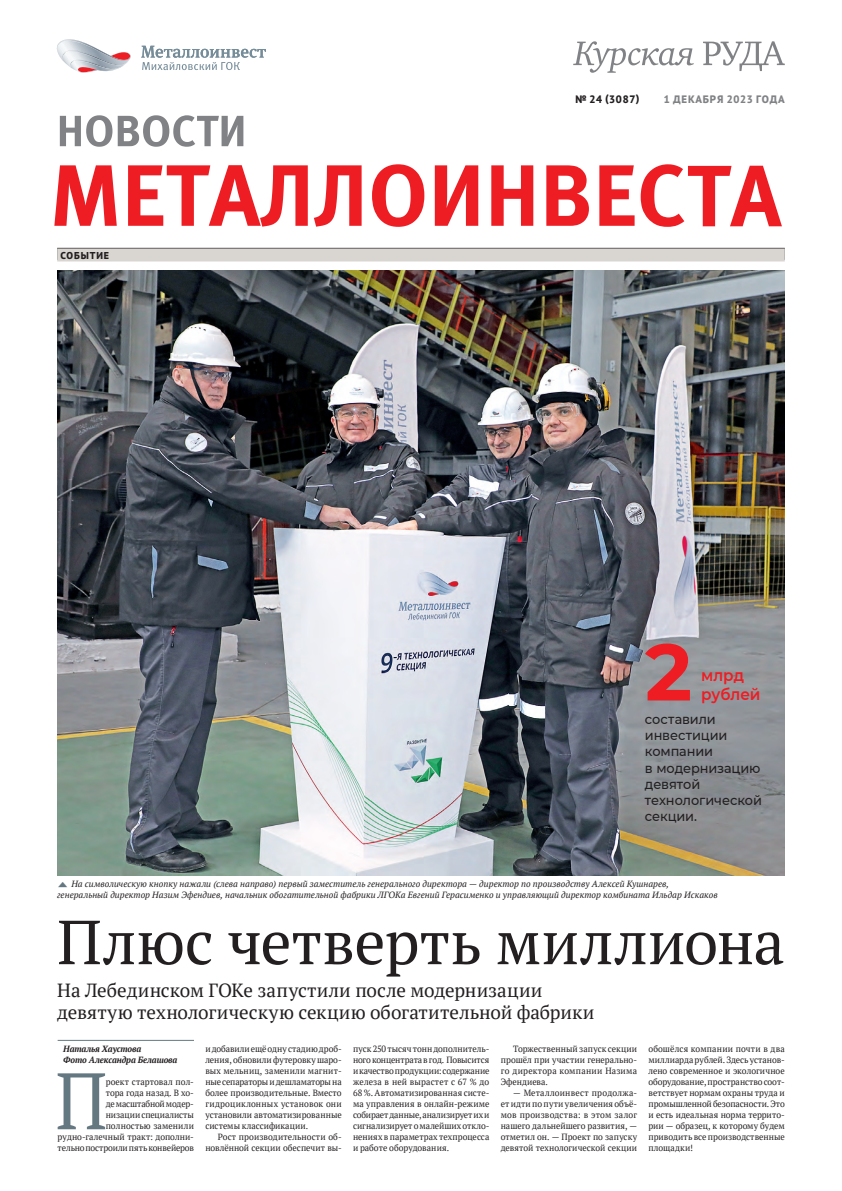
<style>
.page{position:relative;width:842px;height:1191px;background:#fff}
.page>*{position:absolute;margin:0;border:0;box-sizing:border-box;transform-origin:0 0}
.t1{font:700 80px "Montserrat";color:#ee1d23}
.Буквица{font:79.8px "PT Serif";color:#647882;scale:.9 1}
.Заголовок_60{font:62px "PT Serif";letter-spacing:-.005em;color:#231f20}
.Подзаголовок{font:19px/22px "PT Serif";color:#231f20}
.t2{font:600 16px/19.2px "Montserrat";letter-spacing:-.005em;color:#ee1d23;scale:.95 1}
.t3{font:500 13.6px/16.3px "Montserrat";letter-spacing:-.01em;color:#231f20;scale:.95 1}
.t4{font:800 10.8px "PT Sans Pro";letter-spacing:.075em;color:#808285}
.t5{font:800 10.8px "PT Sans Pro";color:#231f20}
.Рубрика{font:800 10px "PT Sans Pro";letter-spacing:.085em;color:#231f20}
.Текст_основной{font:9px/11px "PT Serif";letter-spacing:.005em;color:#231f20;text-align:justify;scale:.96 1}
.Буквица-2{font:9px/11px "PT Serif";color:#231f20;text-align:right;scale:.96 1}
.t6{font:italic 9px/11px "PT Serif";color:#231f20}
.Автор{font:italic 700 9px/11px "PT Serif";letter-spacing:-.015em;color:#231f20;scale:.95 1}
.s1{font-family:"Modern Pictograms";font-style:normal;font-size:14px;color:#647882}
</style>
<div class="page">
<svg style="left:141px;top:46px;width:125px;height:24px"></svg>
<svg style="left:56px;top:39px;width:75px;height:34px"></svg>
<svg style="left:54px;top:165px;width:63px;height:61px"></svg>
<svg style="left:128px;top:165px;width:180px;height:62px"></svg>
<svg style="left:314px;top:165px;width:48px;height:62px"></svg>
<svg style="left:372px;top:164px;width:52px;height:63px"></svg>
<svg style="left:435px;top:165px;width:43px;height:61px"></svg>
<svg style="left:491px;top:165px;width:42px;height:61px"></svg>
<svg style="left:546px;top:165px;width:43px;height:61px"></svg>
<svg style="left:599px;top:165px;width:36px;height:61px"></svg>
<svg style="left:641px;top:164px;width:141px;height:63px"></svg>
<svg style="left:60px;top:115px;width:52px;height:32px"></svg>
<svg style="left:118px;top:115px;width:125px;height:32px"></svg>
<svg style="left:573px;top:41px;width:212px;height:32px"></svg>
<div style="left:57px;top:248px;width:728px;height:13px;background:#d9d5d1"></div>
<img style="left:57px;top:271px;width:728px;height:604px">
<hr style="left:58px;top:1039px;width:136px;height:1px;background:#647882">
<p class="Рубрика" style="left:60px;top:249px;width:50px">СОБЫТИЕ</p>
<p class="t5" style="left:575px;top:92px;width:65px">№ 24 (3087)</p>
<p class="t4" style="left:663px;top:92px;width:123px">1 ДЕКАБРЯ 2023 ГОДА</p>
<p class="t1" style="left:645px;top:614px;width:49px">2</p>
<p class="t3" style="left:645px;top:710px;width:125px">составили инвестиции компании<br>в модернизацию девятой технологической секции.</p>
<p class="t2" style="left:701px;top:665px;width:64px">млрд рублей</p>
<p class="t6" style="left:57px;top:878px;width:662px"><span class="s1">‐</span> На символическую кнопку нажали (слева направо) первый заместитель генерального директора — директор по производству Алексей Кушнарев, генеральный директор Назим Эфендиев, начальник обогатительной фабрики ЛГОКа Евгений Герасименко и управляющий директор комбината Ильдар Искаков</p>
<p class="Заголовок_60" style="left:57px;top:902px;width:729px">Плюс четверть миллиона</p>
<p class="Подзаголовок" style="left:57px;top:979px;width:539px">На Лебединском ГОКе запустили после модернизации девятую технологическую секцию обогатительной фабрики</p>
<p class="Автор" style="left:63px;top:1043px;width:122px">Наталья Хаустова<br>Фото Александра Белашова</p>
<p class="Буквица" style="left:56px;top:1049px;width:59px">П</p>
<p class="Текст_основной" style="left:648px;top:1043px;width:144px">обошёлся компании почти в два миллиарда рублей. Здесь установ&shy;лено современное и экологичное оборудование, пространство соот&shy;ветствует нормам охраны труда и промышленной безопасности. Это и есть идеальная норма террито&shy;рии — образец, к которому будем приводить все производственные площадки!</p>
<p class="Буквица-2" style="left:205px;top:1043px;width:144px;text-align:justify">и добавили ещё одну стадию дроб&shy;ления, обновили футеровку шаро&shy;вых мельниц, заменили магнит&shy;ные сепараторы и дешламаторы на более производительные. Вместо гидроциклонных установок они установили автоматизированные системы классификации.</p>
<p class="Текст_основной" style="left:205px;top:1131px;width:144px;text-align:right">Рост производительности об&shy;новлённой секции обеспечит вы-</p>
<p class="Текст_основной" style="left:353px;top:1043px;width:144px">пуск 250 тысяч тонн дополнитель&shy;ного концентрата в год. Повысится и качество продукции: содержание железа в ней вырастет с 67 % до 68 %. Автоматизированная систе&shy;ма управления в онлайн-режиме собирает данные, анализирует их и сигнализирует о малейших откло&shy;нениях в параметрах техпроцесса и работе оборудования.</p>
<p class="Текст_основной" style="left:501px;top:1043px;width:144px;text-indent:12px">Торжественный запуск секции прошёл при участии генерально&shy;го директора компании Назима Эфендиева.</p>
<p class="Буквица-2" style="left:58px;top:1076px;width:144px">роект стартовал пол-<br>тора года назад. В хо-<br>де масштабной модер-<br>низации специалисты<br>полностью заменили рудно-галечный тракт: дополни&shy;тельно построили пять конвейеров</p>
<p class="Текст_основной" style="left:501px;top:1087px;width:144px;text-indent:12px">— Металлоинвест продолжа&shy;ет идти по пути увеличения объё&shy;мов производства: в этом залог нашего дальнейшего развития, — отметил он. — Проект по запуску девятой технологической секции</p>
</div>
